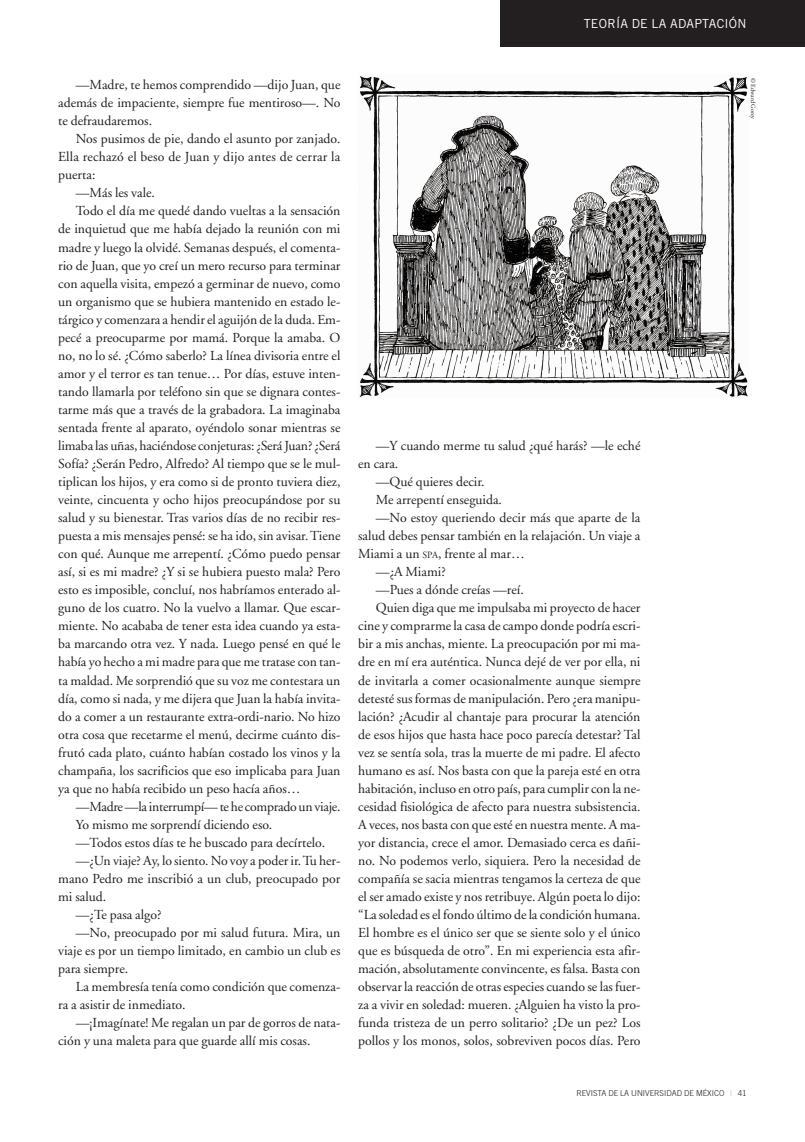
<style>
.page{position:relative;width:805px;height:1142px;background:#fff}
.page>*{position:absolute;margin:0;border:0;box-sizing:border-box;transform-origin:0 0}
.t1{font:13.75px/18px "Adobe Garamond";color:#231f20;text-align:justify}
.t2{font:13.75px "Adobe Garamond";letter-spacing:-.02em;color:#231f20}
.t3{font:12.5px "Trade Gothic";letter-spacing:.02em;color:#fff}
.t4{font:300 8.12px "Trade Gothic";color:#231f20}
.t5{font:6.25px "Adobe Garamond";letter-spacing:-.005em;color:#231f20}
.s1{font-size:9.62px}
.s2{font-weight:400;color:#bcbdc0}
</style>
<div class="page">
<div style="left:500px;top:0;width:305px;height:46px;background:#231f20"></div>
<img style="left:359px;top:76px;width:389px;height:321px">
<p class="t3" style="left:584px;top:19px;width:164px">TEORÍA DE LA ADAPTACIÓN</p>
<p class="t1" style="left:58px;top:77px;width:284px;text-indent:18px">—Madre, te hemos comprendido —dijo Juan, que además de impaciente, siempre fue mentiroso—. No te defraudaremos.</p>
<p class="t1" style="left:76px;top:131px;width:266px">Nos pusimos de pie, dando el asunto por zanjado.</p>
<p class="t1" style="left:58px;top:149px;width:284px">Ella rechazó el beso de Juan y dijo antes de cerrar la</p>
<p class="t1" style="left:58px;top:167px;width:39px">puerta:</p>
<p class="t1" style="left:76px;top:185px;width:81px">—Más les vale.</p>
<p class="t1" style="left:76px;top:203px;width:266px">Todo el día me quedé dando vueltas a la sensación</p>
<p class="t1" style="left:58px;top:221px;width:284px">de inquietud que me había dejado la reunión con mi</p>
<p class="t1" style="left:58px;top:239px;width:284px">madre y luego la olvidé. Semanas después, el comenta-</p>
<p class="t1" style="left:58px;top:257px;width:284px">rio de Juan, que yo creí un mero recurso para terminar</p>
<p class="t1" style="left:58px;top:275px;width:284px">con aquella visita, empezó a germinar de nuevo, como</p>
<p class="t1" style="left:58px;top:293px;width:284px">un organismo que se hubiera mantenido en estado le-</p>
<p class="t1" style="left:58px;top:311px;width:284px">tárgico y comenzara a hendir el aguijón de la duda. Em-</p>
<p class="t1" style="left:58px;top:329px;width:284px">pecé a preocuparme por mamá. Porque la amaba. O</p>
<p class="t1" style="left:58px;top:347px;width:284px">no, no lo sé. ¿Cómo saberlo? La línea divisoria entre el</p>
<p class="t1" style="left:58px;top:365px;width:284px">amor y el terror es tan tenue… Por días, estuve inten-</p>
<p class="t1" style="left:58px;top:383px;width:284px">tando llamarla por teléfono sin que se dignara contes-</p>
<p class="t1" style="left:58px;top:402px;width:284px">tarme más que a través de la grabadora. La imaginaba</p>
<p class="t1" style="left:58px;top:420px;width:284px">sentada frente al aparato, oyéndolo sonar mientras se</p>
<p class="t1" style="left:58px;top:438px;width:284px">limaba las uñas, haciéndose conjeturas: ¿Será Juan? ¿Será</p>
<p class="t1" style="left:58px;top:456px;width:284px">Sofía? ¿Serán Pedro, Alfredo? Al tiempo que se le mul-</p>
<p class="t1" style="left:58px;top:474px;width:284px">tiplican los hijos, y era como si de pronto tuviera diez,</p>
<p class="t1" style="left:58px;top:492px;width:284px">veinte, cincuenta y ocho hijos preocupándose por su</p>
<p class="t1" style="left:58px;top:510px;width:284px">salud y su bienestar. Tras varios días de no recibir res-</p>
<p class="t1" style="left:58px;top:528px;width:284px">puesta a mis mensajes pensé: se ha ido, sin avisar.Tiene</p>
<p class="t1" style="left:58px;top:546px;width:284px">con qué. Aunque me arrepentí. ¿Cómo puedo pensar</p>
<p class="t1" style="left:58px;top:564px;width:284px">así, si es mi madre? ¿Y si se hubiera puesto mala? Pero</p>
<p class="t1" style="left:58px;top:582px;width:284px">esto es imposible, concluí, nos habríamos enterado al-</p>
<p class="t1" style="left:58px;top:600px;width:284px">guno de los cuatro. No la vuelvo a llamar. Que escar-</p>
<p class="t1" style="left:58px;top:618px;width:284px">miente. No acababa de tener esta idea cuando ya esta-</p>
<p class="t1" style="left:58px;top:636px;width:284px">ba marcando otra vez. Y nada. Luego pensé en qué le</p>
<p class="t1" style="left:58px;top:654px;width:284px">había yo hecho a mi madre para que me tratase con tan-</p>
<p class="t1" style="left:58px;top:672px;width:284px">ta maldad. Me sorprendió que su voz me contestara un</p>
<p class="t1" style="left:58px;top:690px;width:284px">día, como si nada, y me dijera que Juan la había invita-</p>
<p class="t1" style="left:58px;top:708px;width:284px">do a comer a un restaurante extra-ordi-nario. No hizo</p>
<p class="t1" style="left:58px;top:726px;width:284px">otra cosa que recetarme el menú, decirme cuánto dis-</p>
<p class="t1" style="left:58px;top:744px;width:284px">frutó cada plato, cuánto habían costado los vinos y la</p>
<p class="t1" style="left:58px;top:762px;width:284px">champaña, los sacrificios que eso implicaba para Juan</p>
<p class="t1" style="left:58px;top:780px;width:244px">ya que no había recibido un peso hacía años…</p>
<p class="t2" style="left:76px;top:801px;width:266px">—Madre—la interrumpí—te he comprado un viaje.</p>
<p class="t1" style="left:76px;top:816px;width:198px">Yo mismo me sorprendí diciendo eso.</p>
<p class="t1" style="left:76px;top:834px;width:251px">—Todos estos días te he buscado para decírtelo.</p>
<p class="t1" style="left:76px;top:852px;width:266px">—¿Un viaje? Ay, lo siento. No voy a poder ir.Tu her-</p>
<p class="t1" style="left:58px;top:870px;width:284px">mano Pedro me inscribió a un club, preocupado por</p>
<p class="t1" style="left:58px;top:888px;width:50px">mi salud.</p>
<p class="t1" style="left:76px;top:906px;width:87px">—¿Te pasa algo?</p>
<p class="t1" style="left:76px;top:924px;width:266px">—No, preocupado por mi salud futura. Mira, un</p>
<p class="t1" style="left:58px;top:942px;width:284px">viaje es por un tiempo limitado, en cambio un club es</p>
<p class="t1" style="left:58px;top:960px;width:72px">para siempre.</p>
<p class="t1" style="left:76px;top:979px;width:266px">La membresía tenía como condición que comenza-</p>
<p class="t1" style="left:58px;top:997px;width:129px">ra a asistir de inmediato.</p>
<p class="t1" style="left:76px;top:1015px;width:266px">—¡Imagínate! Me regalan un par de gorros de nata-</p>
<p class="t1" style="left:58px;top:1033px;width:254px">ción y una maleta para que guarde allí mis cosas.</p>
<p class="t5" style="left:755px;top:78px;width:43px;rotate:90deg">© Edward Gorey</p>
<p class="t1" style="left:376px;top:438px;width:266px">—Y cuando merme tu salud ¿qué harás? —le eché</p>
<p class="t1" style="left:358px;top:456px;width:42px">en cara.</p>
<p class="t1" style="left:376px;top:474px;width:110px">—Qué quieres decir.</p>
<p class="t1" style="left:376px;top:492px;width:128px">Me arrepentí enseguida.</p>
<p class="t1" style="left:376px;top:510px;width:266px">—No estoy queriendo decir más que aparte de la</p>
<p class="t1" style="left:358px;top:528px;width:284px">salud debes pensar también en la relajación. Un viaje a</p>
<p class="t1" style="left:358px;top:546px;width:168px">Miami a un <span class="s1">SPA</span>, frente al mar…</p>
<p class="t1" style="left:376px;top:564px;width:71px">—¿A Miami?</p>
<p class="t1" style="left:376px;top:582px;width:149px">—Pues a dónde creías —reí.</p>
<p class="t1" style="left:376px;top:600px;width:266px">Quien diga que me impulsaba mi proyecto de hacer</p>
<p class="t1" style="left:358px;top:618px;width:284px">cine y comprarme la casa de campo donde podría escri-</p>
<p class="t1" style="left:358px;top:636px;width:284px">bir a mis anchas, miente. La preocupación por mi ma-</p>
<p class="t1" style="left:358px;top:654px;width:284px">dre en mí era auténtica. Nunca dejé de ver por ella, ni</p>
<p class="t1" style="left:358px;top:672px;width:284px">de invitarla a comer ocasionalmente aunque siempre</p>
<p class="t1" style="left:358px;top:690px;width:284px">detesté sus formas de manipulación. Pero ¿era manipu-</p>
<p class="t1" style="left:358px;top:708px;width:284px">lación? ¿Acudir al chantaje para procurar la atención</p>
<p class="t1" style="left:358px;top:726px;width:284px">de esos hijos que hasta hace poco parecía detestar? Tal</p>
<p class="t1" style="left:358px;top:744px;width:284px">vez se sentía sola, tras la muerte de mi padre. El afecto</p>
<p class="t1" style="left:358px;top:762px;width:284px">humano es así. Nos basta con que la pareja esté en otra</p>
<p class="t1" style="left:358px;top:780px;width:284px">habitación, incluso en otro país, para cumplir con la ne-</p>
<p class="t1" style="left:358px;top:798px;width:284px">cesidad fisiológica de afecto para nuestra subsistencia.</p>
<p class="t1" style="left:358px;top:816px;width:284px">A veces, nos basta con que esté en nuestra mente. A ma-</p>
<p class="t1" style="left:358px;top:834px;width:284px">yor distancia, crece el amor. Demasiado cerca es dañi-</p>
<p class="t1" style="left:358px;top:852px;width:284px">no. No podemos verlo, siquiera. Pero la necesidad de</p>
<p class="t1" style="left:358px;top:870px;width:284px">compañía se sacia mientras tengamos la certeza de que</p>
<p class="t1" style="left:358px;top:888px;width:284px">el ser amado existe y nos retribuye. Algún poeta lo dijo:</p>
<p class="t1" style="left:358px;top:906px;width:284px">“La soledad es el fondo último de la condición humana.</p>
<p class="t1" style="left:358px;top:924px;width:284px">El hombre es el único ser que se siente solo y el único</p>
<p class="t1" style="left:358px;top:942px;width:284px">que es búsqueda de otro”. En mi experiencia esta afir-</p>
<p class="t1" style="left:358px;top:960px;width:284px">mación, absolutamente convincente, es falsa. Basta con</p>
<p class="t1" style="left:358px;top:979px;width:284px">observar la reacción de otras especies cuando se las fuer-</p>
<p class="t1" style="left:358px;top:997px;width:284px">za a vivir en soledad: mueren. ¿Alguien ha visto la pro-</p>
<p class="t1" style="left:358px;top:1015px;width:284px">funda tristeza de un perro solitario? ¿De un pez? Los</p>
<p class="t1" style="left:358px;top:1033px;width:284px">pollos y los monos, solos, sobreviven pocos días. Pero</p>
<p class="t4" style="left:576px;top:1089px;width:172px">REVISTA DE LA UNIVERSIDAD DE MÉXICO <span class="s2">|</span> 41</p>
</div>
